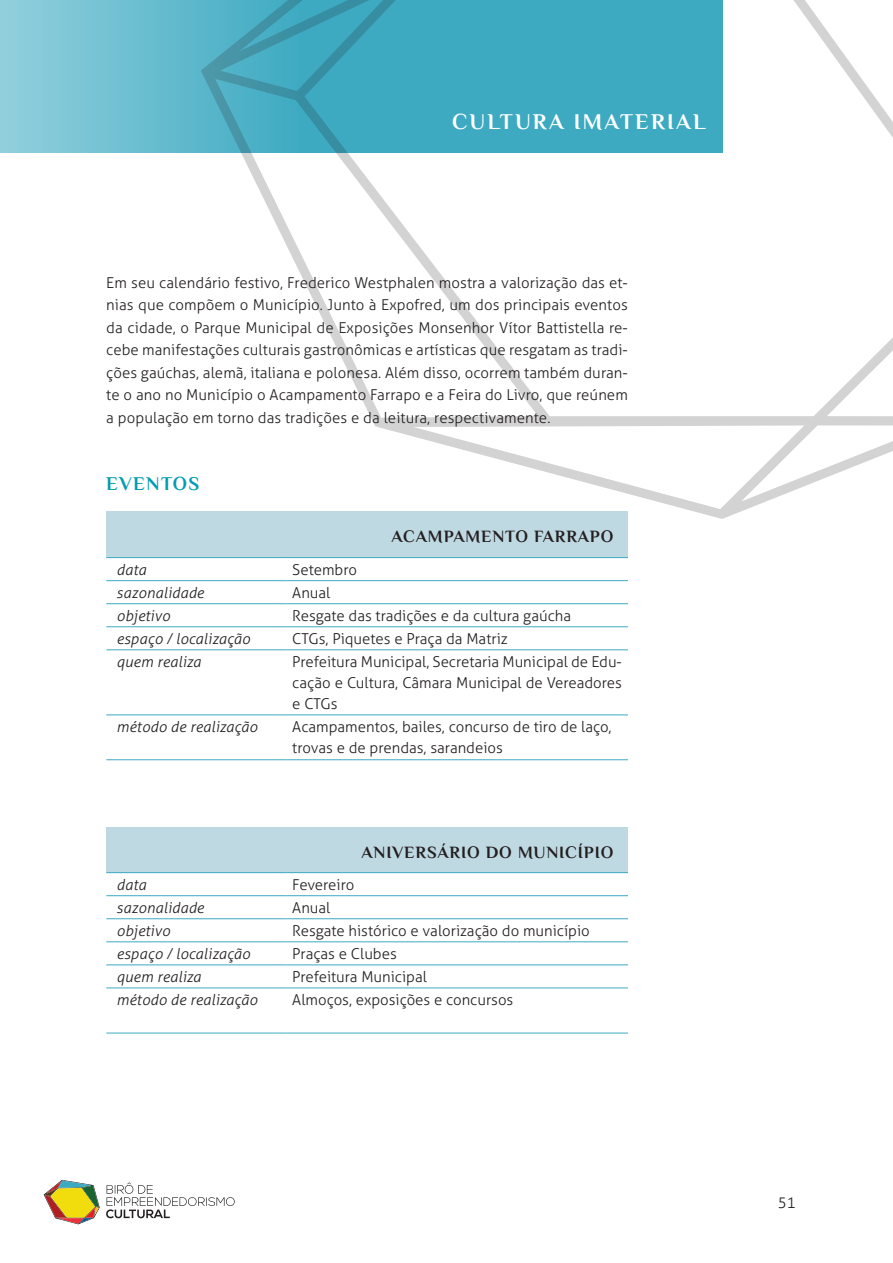
<style>
.page{position:relative;width:893px;height:1263px;background:#fff}
.page>*{position:absolute;margin:0;border:0;box-sizing:border-box;transform-origin:0 0}
.t1{font:700 22.5px "Philosopher";letter-spacing:.1em;color:#fff}
.TIT_-_título_1{font:700 19.5px "Philosopher";letter-spacing:.07em;color:#009cb3}
.TAB_-_título{font:700 17.25px "Philosopher";letter-spacing:.05em;color:#231f20}
.TXT_-_texto_sem_dent{font:300 15px/22.5px "Aller";letter-spacing:.005em;color:#231f20;text-align:justify}
.TAB_-_normal{font:300 15px/21px "Aller";color:#231f20;text-align:justify}
.TAB_-_italico{font:italic 300 15px "Aller";letter-spacing:.01em;color:#231f20}
</style>
<div class="page">
<svg style="left:44px;top:1180px;width:56px;height:44px"></svg>
<svg style="left:106px;top:1182px;width:129px;height:36px"></svg>
<svg style="left:0;top:0;width:201px;height:153px;background:#76c3d3"></svg>
<svg style="left:201px;top:0;width:692px;height:519px"></svg>
<div style="left:106px;top:511px;width:522px;height:47px;background:#bfd9e3"></div>
<hr style="left:106px;top:603px;width:180px;height:1px;background:#3daac2">
<hr style="left:286px;top:603px;width:342px;height:1px;background:#3daac2">
<hr style="left:106px;top:626px;width:180px;height:1px;background:#3daac2">
<hr style="left:286px;top:626px;width:342px;height:1px;background:#3daac2">
<hr style="left:106px;top:649px;width:180px;height:1px;background:#3daac2">
<hr style="left:286px;top:649px;width:342px;height:1px;background:#3daac2">
<hr style="left:106px;top:714px;width:180px;height:1px;background:#3daac2">
<hr style="left:286px;top:714px;width:342px;height:1px;background:#3daac2">
<hr style="left:106px;top:580px;width:180px;height:1px;background:#3daac2">
<hr style="left:286px;top:580px;width:342px;height:1px;background:#3daac2">
<hr style="left:106px;top:557px;width:180px;height:1px;background:#3daac2">
<hr style="left:286px;top:557px;width:342px;height:1px;background:#3daac2">
<hr style="left:106px;top:759px;width:180px;height:1px;background:#3daac2">
<hr style="left:286px;top:759px;width:342px;height:1px;background:#3daac2">
<div style="left:106px;top:828px;width:522px;height:45px;background:#bfd9e3"></div>
<hr style="left:106px;top:872px;width:180px;height:1px;background:#3daac2">
<hr style="left:286px;top:872px;width:342px;height:1px;background:#3daac2">
<hr style="left:106px;top:1033px;width:180px;height:1px;background:#3daac2">
<hr style="left:286px;top:1033px;width:342px;height:1px;background:#3daac2">
<hr style="left:106px;top:918px;width:180px;height:1px;background:#3daac2">
<hr style="left:286px;top:918px;width:342px;height:1px;background:#3daac2">
<hr style="left:106px;top:941px;width:180px;height:1px;background:#3daac2">
<hr style="left:286px;top:941px;width:342px;height:1px;background:#3daac2">
<hr style="left:106px;top:964px;width:180px;height:1px;background:#3daac2">
<hr style="left:286px;top:964px;width:342px;height:1px;background:#3daac2">
<hr style="left:106px;top:987px;width:180px;height:1px;background:#3daac2">
<hr style="left:286px;top:987px;width:342px;height:1px;background:#3daac2">
<hr style="left:106px;top:895px;width:180px;height:1px;background:#3daac2">
<hr style="left:286px;top:895px;width:342px;height:1px;background:#3daac2">
<h1 class="t1" style="left:452px;top:109px;width:255px">CULTURA IMATERIAL</h1>
<p class="TXT_-_texto_sem_dent" style="left:106px;top:271px;width:523px">Em seu calendário festivo, Frederico Westphalen mostra a valorização das et&shy;nias que compõem o Município. Junto à Expofred, um dos principais eventos da cidade, o Parque Municipal de Exposições Monsenhor Vítor Battistella re&shy;cebe manifestações culturais gastronômicas e artísticas que resgatam as tradi&shy;ções gaúchas, alemã, italiana e polonesa. Além disso, ocorrem também duran&shy;te o ano no Município o Acampamento Farrapo e a Feira do Livro, que reúnem a população em torno das tradições e da leitura, respectivamente.</p>
<p class="TIT_-_título_1" style="left:106px;top:473px;width:95px">EVENTOS</p>
<p class="TAB_-_título" style="left:392px;top:527px;width:223px">ACAMPAMENTO FARRAPO</p>
<p class="TAB_-_italico" style="left:117px;top:560px;width:31px">data</p>
<p class="TAB_-_normal" style="left:292px;top:559px;width:66px">Setembro</p>
<p class="TAB_-_italico" style="left:117px;top:583px;width:89px">sazonalidade</p>
<p class="TAB_-_normal" style="left:292px;top:582px;width:40px">Anual</p>
<p class="TAB_-_italico" style="left:117px;top:606px;width:55px">objetivo</p>
<p class="TAB_-_normal" style="left:292px;top:605px;width:280px">Resgate das tradições e da cultura gaúcha</p>
<p class="TAB_-_italico" style="left:117px;top:629px;width:135px">espaço / localização</p>
<p class="TAB_-_normal" style="left:292px;top:628px;width:217px">CTGs, Piquetes e Praça da Matriz</p>
<p class="TAB_-_italico" style="left:117px;top:652px;width:86px">quem realiza</p>
<p class="TAB_-_normal" style="left:292px;top:651px;width:331px">Prefeitura Municipal, Secretaria Municipal de Edu&shy;cação e Cultura, Câmara Municipal de Vereadores e CTGs</p>
<p class="TAB_-_italico" style="left:117px;top:718px;width:142px">método de realização</p>
<p class="TAB_-_normal" style="left:292px;top:716px;width:321px">Acampamentos, bailes, concurso de tiro de laço, trovas e de prendas, sarandeios</p>
<p class="TAB_-_título" style="left:362px;top:843px;width:253px">ANIVERSÁRIO DO MUNICÍPIO</p>
<p class="TAB_-_italico" style="left:117px;top:875px;width:31px">data</p>
<p class="TAB_-_normal" style="left:292px;top:874px;width:64px">Fevereiro</p>
<p class="TAB_-_italico" style="left:117px;top:898px;width:89px">sazonalidade</p>
<p class="TAB_-_normal" style="left:292px;top:897px;width:40px">Anual</p>
<p class="TAB_-_italico" style="left:117px;top:921px;width:55px">objetivo</p>
<p class="TAB_-_normal" style="left:292px;top:920px;width:299px">Resgate histórico e valorização do município</p>
<p class="TAB_-_italico" style="left:117px;top:944px;width:135px">espaço / localização</p>
<p class="TAB_-_normal" style="left:292px;top:943px;width:106px">Praças e Clubes</p>
<p class="TAB_-_italico" style="left:117px;top:967px;width:86px">quem realiza</p>
<p class="TAB_-_normal" style="left:292px;top:966px;width:136px">Prefeitura Municipal</p>
<p class="TAB_-_italico" style="left:117px;top:991px;width:142px">método de realização</p>
<p class="TAB_-_normal" style="left:292px;top:989px;width:223px">Almoços, exposições e concursos</p>
<p class="TXT_-_texto_sem_dent" style="left:778px;top:1191px;width:19px">51</p>
</div>
